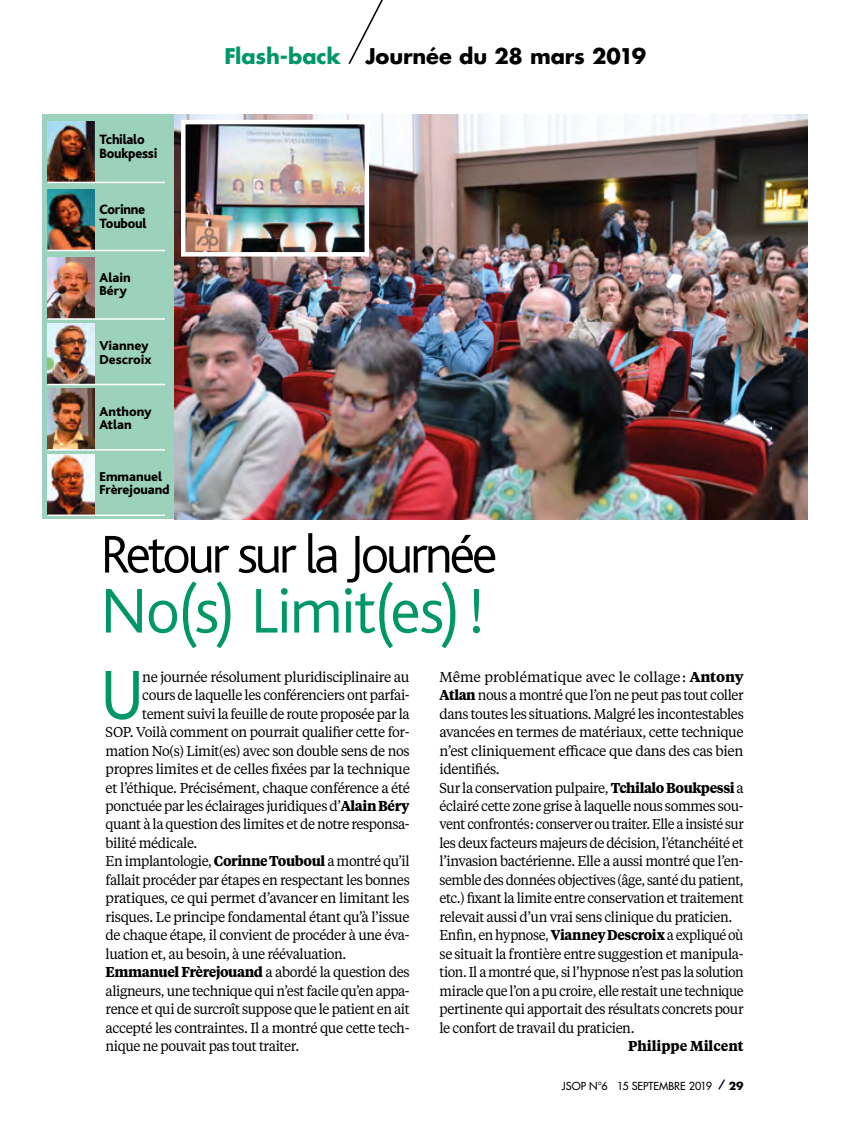
<style>
.page{position:relative;width:850px;height:1136px;background:#fff}
.page>*{position:absolute;margin:0;border:0;box-sizing:border-box;transform-origin:0 0}
.t1{font:300 66px "Bliss";letter-spacing:-.025em;color:#009768}
.t2{font:500 63.15px "Futura Std";color:#009768;scale:.95 1}
.t3{font:300 55.5px "Bliss";letter-spacing:-.065em;color:#000}
.t4{font:700 21px "Futura Std";letter-spacing:-.005em;color:#000}
.t5{font:700 21px "Futura Std";letter-spacing:-.005em;color:#009768}
.t6{font:14.25px/18.5px "Tiempos Text";letter-spacing:-.03em;color:#000}
.t7{font:14.25px "Tiempos Text";letter-spacing:-.03em;color:#000;scale:.95 1}
.t8{font:14.25px "Tiempos Text";letter-spacing:-.03em;color:#000;scale:.96 1}
.t9{font:14.25px "Tiempos Text";letter-spacing:-.03em;color:#000;scale:.94 1}
.t10{font:700 14.25px "Tiempos Text";color:#000;scale:.95 1}
.t11{font:800 14.1px/13.5px "Bliss";letter-spacing:-.02em;color:#000;scale:.95 1}
.t12{font:800 13.5px/13.5px "Bliss";color:#000}
.t13{font:500 10.8px "Futura Std";color:#000}
.t14{font:700 10.8px "Futura Std";color:#000}
.s1{font-weight:700}
</style>
<div class="page">
<svg style="left:348px;top:0;width:35px;height:64px"></svg>
<div style="left:42px;top:115px;width:132px;height:404px;background:#9cd1bc"></div>
<img style="left:47px;top:121px;width:47px;height:61px">
<img style="left:47px;top:189px;width:47px;height:61px">
<img style="left:47px;top:258px;width:47px;height:60px">
<img style="left:47px;top:323px;width:47px;height:61px">
<img style="left:47px;top:389px;width:47px;height:60px">
<img style="left:47px;top:454px;width:47px;height:60px">
<hr style="left:47px;top:182px;width:118px;height:1px;background:#fff">
<hr style="left:47px;top:250px;width:118px;height:1px;background:#fff">
<hr style="left:47px;top:318px;width:118px;height:2px;background:#fff">
<hr style="left:47px;top:384px;width:118px;height:1px;background:#fff">
<hr style="left:47px;top:449px;width:118px;height:1px;background:#fff">
<hr style="left:47px;top:514px;width:118px;height:2px;background:#fff">
<img style="left:174px;top:115px;width:633px;height:404px">
<img style="left:186px;top:125px;width:178px;height:126px">
<div style="left:181px;top:120px;width:188px;height:136px;border:4px solid #fff"></div>
<svg style="left:718px;top:1079px;width:7px;height:11px"></svg>
<p class="t11" style="left:100px;top:133px;width:62px">Tchilalo<br>Boukpessi</p>
<p class="t11" style="left:100px;top:203px;width:51px">Corinne<br>Touboul</p>
<p class="t12" style="left:100px;top:271px;width:33px">Alain<br>Béry</p>
<p class="t12" style="left:100px;top:339px;width:53px">Vianney<br>Descroix</p>
<p class="t12" style="left:100px;top:404px;width:54px">Anthony<br>Atlan</p>
<p class="t12" style="left:100px;top:470px;width:72px">Emmanuel<br>Frèrejouand</p>
<h3 class="t5" style="left:224px;top:42px;width:118px">Flash-back</h3>
<h3 class="t4" style="left:365px;top:42px;width:282px">Journée du 28 mars 2019</h3>
<h3 class="t3" style="left:100px;top:525px;width:398px">Retour sur la Journée</h3>
<h1 class="t1" style="left:100px;top:576px;width:387px">No(s) Limit(es)!</h1>
<h2 class="t2" style="left:102px;top:655px;width:44px">U</h2>
<p class="t6" style="left:142px;top:666px;width:269px">ne journée résolument pluridisciplinaire au</p>
<p class="t7" style="left:142px;top:685px;width:283px">cours de laquelle les conférenciers ont parfai-</p>
<p class="t9" style="left:142px;top:704px;width:286px">tement suivi la feuille de route proposée par la</p>
<p class="t7" style="left:106px;top:722px;width:321px">SOP. Voilà comment on pourrait qualifier cette for-</p>
<p class="t7" style="left:106px;top:740px;width:321px">mation No(s) Limit(es) avec son double sens de nos</p>
<p class="t6" style="left:106px;top:759px;width:306px">propres limites et de celles fixées par la technique</p>
<p class="t6" style="left:106px;top:777px;width:306px">et l’éthique. Précisément, chaque conférence a été</p>
<p class="t7" style="left:106px;top:796px;width:321px">ponctuée par les éclairages juridiques d’<span class="s1">Alain Béry</span></p>
<p class="t7" style="left:106px;top:814px;width:322px">quant à la question des limites et de notre responsa-</p>
<p class="t7" style="left:106px;top:833px;width:98px">bilité médicale.</p>
<p class="t7" style="left:106px;top:851px;width:322px">En implantologie, <span class="s1">Corinne Touboul</span> a montré qu’il</p>
<p class="t7" style="left:106px;top:870px;width:322px">fallait procéder par étapes en respectant les bonnes</p>
<p class="t6" style="left:106px;top:888px;width:305px">pratiques, ce qui permet d’avancer en limitant les</p>
<p class="t8" style="left:106px;top:907px;width:318px">risques. Le principe fondamental étant qu’à l’issue</p>
<p class="t7" style="left:106px;top:925px;width:322px">de chaque étape, il convient de procéder à une éva-</p>
<p class="t7" style="left:106px;top:943px;width:255px">luation et, au besoin, à une réévaluation.</p>
<p class="t7" style="left:106px;top:962px;width:321px"><span class="s1">Emmanuel Frèrejouand</span> a abordé la question des</p>
<p class="t7" style="left:106px;top:980px;width:322px">aligneurs, une technique qui n’est facile qu’en appa-</p>
<p class="t7" style="left:106px;top:999px;width:322px">rence et qui de surcroît suppose que le patient en ait</p>
<p class="t8" style="left:106px;top:1017px;width:318px">accepté les contraintes. Il a montré que cette tech-</p>
<p class="t7" style="left:106px;top:1036px;width:205px">nique ne pouvait pas tout traiter.</p>
<p class="t6" style="left:439px;top:666px;width:306px">Même problématique avec le collage: <span class="s1">Antony Atlan</span> nous a montré que l’on ne peut pas tout coller dans toutes les situations. Malgré les incontestables avancées en termes de matériaux, cette technique n’est cliniquement efficace que dans des cas bien identifiés.<br>Sur la conservation pulpaire, <span class="s1">Tchilalo Boukpessi</span> a éclairé cette zone grise à laquelle nous sommes sou&shy;vent confrontés: conserver ou traiter. Elle a insisté sur les deux facteurs majeurs de décision, l’étanchéité et l’invasion bactérienne. Elle a aussi montré que l’en&shy;semble des données objectives (âge, santé du patient, etc.) fixant la limite entre conservation et traitement relevait aussi d’un vrai sens clinique du praticien.<br>Enfin, en hypnose, <span class="s1">Vianney Descroix</span> a expliqué où se situait la frontière entre suggestion et manipula&shy;tion. Il a montré que, si l’hypnose n’est pas la solution miracle que l’on a pu croire, elle restait une technique pertinente qui apportait des résultats concrets pour le confort de travail du praticien.</p>
<p class="t10" style="left:628px;top:1035px;width:123px">Philippe Milcent</p>
<p class="t13" style="left:562px;top:1078px;width:152px">JSOP N°6 15 SEPTEMBRE 2019</p>
<p class="t14" style="left:729px;top:1078px;width:16px">29</p>
</div>
